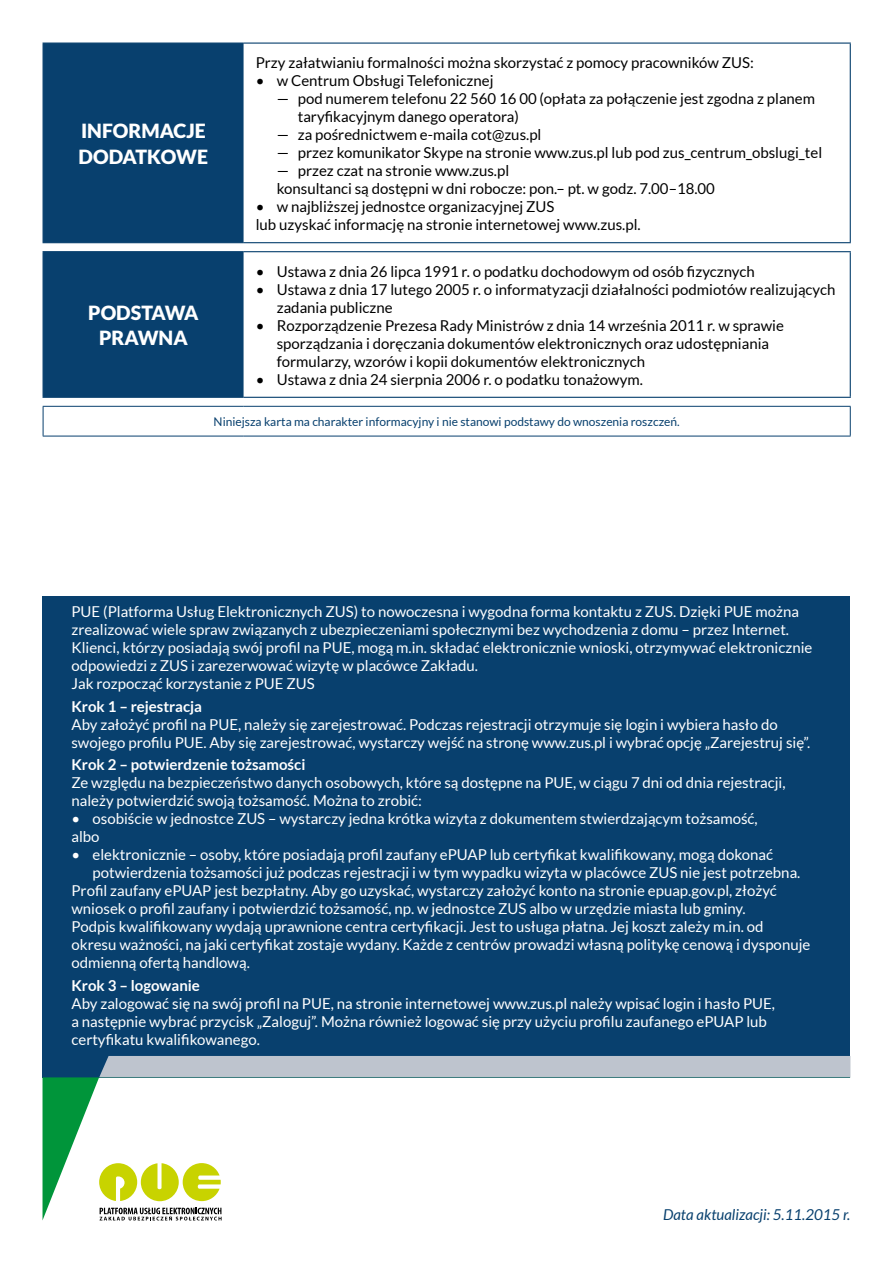
<style>
.page{position:relative;width:893px;height:1263px;background:#fff}
.page>*{position:absolute;margin:0;border:0;box-sizing:border-box;transform-origin:0 0}
.t1{font:900 19.5px/25.5px "Lato";color:#fff}
.t2{font:15px/18px "Lato";color:#fff}
.t3{font:15px/18px "Lato";color:#000}
.t4{font:700 15px "Lato";color:#fff}
.t5{font:italic 15px "Lato";color:#08406e}
.t6{font:12px "Lato";color:#08406e}
</style>
<div class="page">
<div style="left:43px;top:44px;width:201px;height:353px;background:#08406e"></div>
<svg style="left:244px;top:44px;width:606px;height:362px"></svg>
<hr style="left:43px;top:43px;width:201px;height:1px;background:#08406e">
<hr style="left:43px;top:44px;width:1px;height:198px;background:#08406e">
<hr style="left:244px;top:43px;width:607px;height:1px;background:#08406e">
<hr style="left:850px;top:44px;width:1px;height:198px;background:#08406e">
<hr style="left:43px;top:242px;width:201px;height:1px;background:#08406e">
<hr style="left:244px;top:242px;width:607px;height:1px;background:#08406e">
<hr style="left:43px;top:251px;width:201px;height:1px;background:#08406e">
<hr style="left:43px;top:252px;width:1px;height:145px;background:#08406e">
<hr style="left:244px;top:251px;width:607px;height:1px;background:#08406e">
<hr style="left:850px;top:252px;width:1px;height:145px;background:#08406e">
<hr style="left:43px;top:397px;width:201px;height:1px;background:#08406e">
<hr style="left:244px;top:397px;width:607px;height:1px;background:#08406e">
<hr style="left:43px;top:406px;width:201px;height:1px;background:#08406e">
<svg style="left:43px;top:407px;width:1px;height:29px"></svg>
<hr style="left:244px;top:406px;width:607px;height:1px;background:#08406e">
<svg style="left:850px;top:407px;width:1px;height:29px"></svg>
<hr style="left:43px;top:436px;width:201px;height:1px;background:#08406e">
<hr style="left:244px;top:436px;width:607px;height:1px;background:#08406e">
<div style="left:43px;top:596px;width:807px;height:481px;background:#08406e"></div>
<div style="left:99px;top:1056px;width:751px;height:21px;background:#bec4ce"></div>
<svg style="left:43px;top:1077px;width:807px;height:143px"></svg>
<h1 class="t1" style="left:79px;top:118px;width:131px">INFORMACJE<br>DODATKOWE</h1>
<p class="t3" style="left:256px;top:53px;width:500px">Przy załatwianiu formalności można skorzystać z pomocy pracowników ZUS:</p>
<p class="t3" style="left:256px;top:71px;width:239px">• w Centrum Obsługi Telefonicznej</p>
<p class="t3" style="left:298px;top:89px;width:519px;text-indent:-21px">— pod numerem telefonu 22 560 16 00 (opłata za połączenie jest zgodna z planem taryfikacyjnym danego operatora)</p>
<p class="t3" style="left:277px;top:125px;width:266px">— za pośrednictwem e-maila cot@zus.pl</p>
<p class="t3" style="left:277px;top:143px;width:547px">— przez komunikator Skype na stronie www.zus.pl lub pod zus_centrum_obslugi_tel</p>
<p class="t3" style="left:277px;top:161px;width:440px">— przez czat na stronie www.zus.pl<br>konsultanci są dostępni w dni robocze: pon.– pt. w godz. 7.00–18.00</p>
<p class="t3" style="left:256px;top:197px;width:386px">• w najbliższej jednostce organizacyjnej ZUS<br>lub uzyskać informację na stronie internetowej www.zus.pl.</p>
<h1 class="t1" style="left:88px;top:299px;width:112px;text-align:center">PODSTAWA<br>PRAWNA</h1>
<p class="t3" style="left:256px;top:262px;width:500px">• Ustawa z dnia 26 lipca 1991 r. o podatku dochodowym od osób fizycznych</p>
<p class="t3" style="left:277px;top:280px;width:560px;text-indent:-21px">• Ustawa z dnia 17 lutego 2005 r. o informatyzacji działalności podmiotów realizujących zadania publiczne</p>
<p class="t3" style="left:277px;top:316px;width:509px;text-indent:-21px">• Rozporządzenie Prezesa Rady Ministrów z dnia 14 września 2011 r. w sprawie sporządzania i doręczania dokumentów elektronicznych oraz udostępniania formularzy, wzorów i kopii dokumentów elektronicznych</p>
<p class="t3" style="left:256px;top:370px;width:389px">• Ustawa z dnia 24 sierpnia 2006 r. o podatku tonażowym.</p>
<p class="t6" style="left:214px;top:415px;width:468px">Niniejsza karta ma charakter informacyjny i nie stanowi podstawy do wnoszenia roszczeń.</p>
<p class="t2" style="left:71px;top:603px;width:742px">PUE (Platforma Usług Elektronicznych ZUS) to nowoczesna i wygodna forma kontaktu z ZUS. Dzięki PUE można zrealizować wiele spraw związanych z ubezpieczeniami społecznymi bez wychodzenia z domu – przez Internet.<br>Klienci, którzy posiadają swój profil na PUE, mogą m.in. składać elektronicznie wnioski, otrzymywać elektronicznie odpowiedzi z ZUS i zarezerwować wizytę w placówce Zakładu.<br>Jak rozpocząć korzystanie z PUE ZUS</p>
<p class="t4" style="left:71px;top:698px;width:132px">Krok 1 – rejestracja</p>
<p class="t2" style="left:71px;top:715px;width:740px">Aby założyć profil na PUE, należy się zarejestrować. Podczas rejestracji otrzymuje się login i wybiera hasło do swojego profilu PUE. Aby się zarejestrować, wystarczy wejść na stronę www.zus.pl i wybrać opcję „Zarejestruj się”.</p>
<p class="t4" style="left:71px;top:756px;width:235px">Krok 2 – potwierdzenie tożsamości</p>
<p class="t2" style="left:71px;top:774px;width:716px">Ze względu na bezpieczeństwo danych osobowych, które są dostępne na PUE, w ciągu 7 dni od dnia rejestracji, należy potwierdzić swoją tożsamość. Można to zrobić:</p>
<p class="t2" style="left:71px;top:810px;width:688px">• osobiście w jednostce ZUS – wystarczy jedna krótka wizyta z dokumentem stwierdzającym tożsamość, albo</p>
<p class="t2" style="left:71px;top:846px;width:703px">• elektronicznie – osoby, które posiadają profil zaufany ePUAP lub certyfikat kwalifikowany, mogą dokonać</p>
<p class="t2" style="left:92px;top:864px;width:709px">potwierdzenia tożsamości już podczas rejestracji i w tym wypadku wizyta w placówce ZUS nie jest potrzebna.</p>
<p class="t2" style="left:71px;top:882px;width:707px">Profil zaufany ePUAP jest bezpłatny. Aby go uzyskać, wystarczy założyć konto na stronie epuap.gov.pl, złożyć</p>
<p class="t2" style="left:71px;top:900px;width:675px">wniosek o profil zaufany i potwierdzić tożsamość, np. w jednostce ZUS albo w urzędzie miasta lub gminy.</p>
<p class="t2" style="left:71px;top:918px;width:694px">Podpis kwalifikowany wydają uprawnione centra certyfikacji. Jest to usługa płatna. Jej koszt zależy m.in. od</p>
<p class="t2" style="left:71px;top:936px;width:740px">okresu ważności, na jaki certyfikat zostaje wydany. Każde z centrów prowadzi własną politykę cenową i dysponuje</p>
<p class="t2" style="left:71px;top:954px;width:180px">odmienną ofertą handlową.</p>
<p class="t4" style="left:71px;top:977px;width:130px">Krok 3 – logowanie</p>
<p class="t2" style="left:71px;top:994px;width:705px">Aby zalogować się na swój profil na PUE, na stronie internetowej www.zus.pl należy wpisać login i hasło PUE, a następnie wybrać przycisk „Zaloguj”. Można również logować się przy użyciu profilu zaufanego ePUAP lub certyfikatu kwalifikowanego.</p>
<p class="t5" style="left:663px;top:1207px;width:189px">Data aktualizacji: 5.11.2015 r.</p>
</div>
